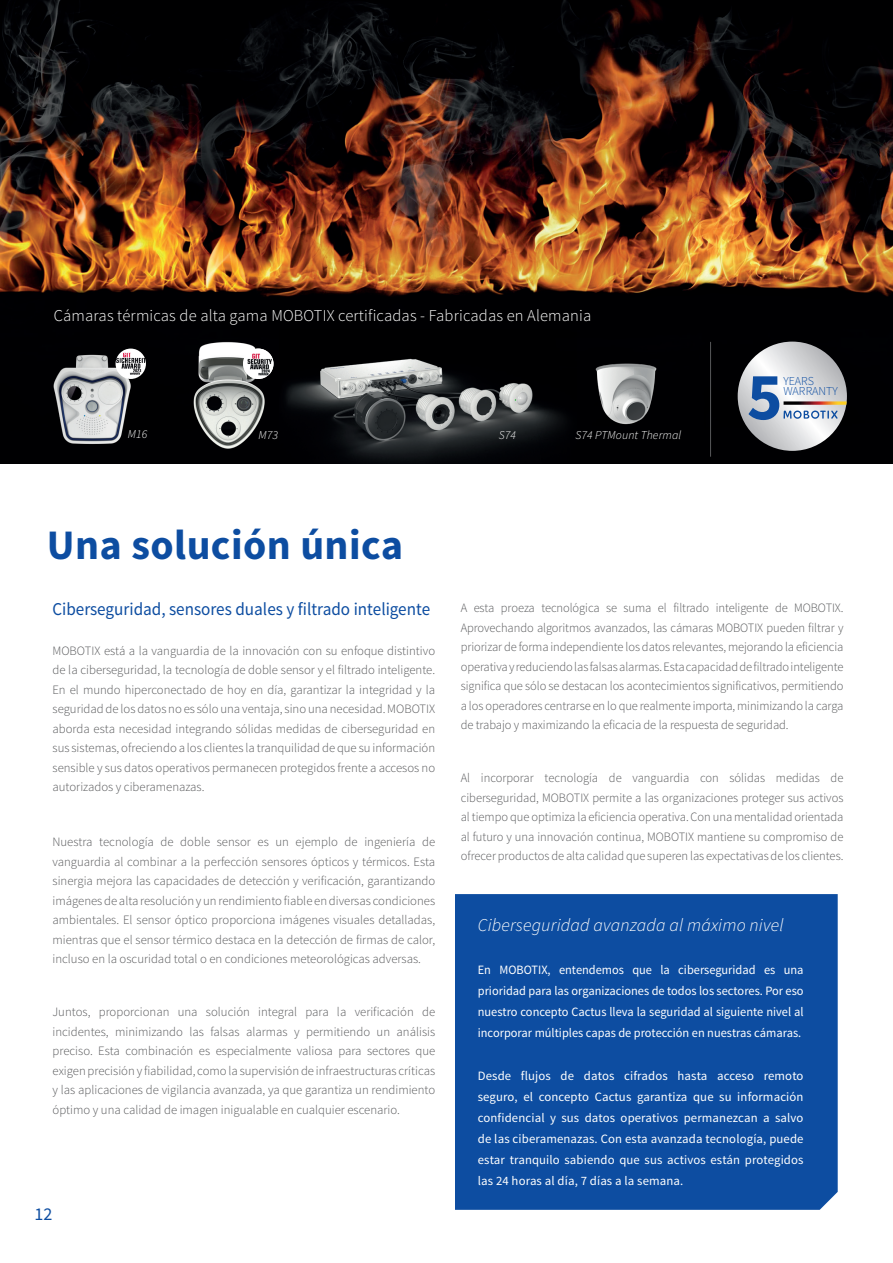
<style>
.page{position:relative;width:893px;height:1263px;background:#fff}
.page>*{position:absolute;margin:0;border:0;box-sizing:border-box;transform-origin:0 0}
.t1{font:700 67.5px "Source Sans Pro";color:#0d4da1}
.t2{font:700 42px "Source Sans Pro";letter-spacing:.01em;color:#0d4da1}
.t3{font:18px "Source Sans Pro";color:#0d4da1;scale:.95 1}
.t4{font:italic 300 18px "Source Sans Pro";letter-spacing:.01em;color:#fff}
.t5{font:18px "Source Sans Pro";color:#0d4da1}
.t6{font:300 16.5px "Source Sans Pro";letter-spacing:.01em;color:#fff}
.t7{font:300 12.75px/19.5px "Source Sans Pro";color:#57585a;text-align:justify}
.t8{font:12.75px/21px "Source Sans Pro";color:#fff;text-align:justify}
.t9{font:300 12.15px/10.8px "Source Sans Pro";color:#0d4da1}
.t10{font:italic 300 12px "Source Sans Pro";letter-spacing:.01em;color:#fff}
</style>
<div class="page">
<img style="left:0;top:0;width:893px;height:463px">
<img style="left:279px;top:329px;width:297px;height:134px">
<img style="left:53px;top:352px;width:79px;height:95px">
<img style="left:189px;top:335px;width:80px;height:122px">
<svg style="left:738px;top:342px;width:109px;height:109px"></svg>
<svg style="left:783px;top:410px;width:54px;height:9px"></svg>
<img style="left:784px;top:401px;width:63px;height:4px">
<hr style="left:710px;top:342px;width:1px;height:115px;background:#57585a">
<img style="left:555px;top:361px;width:128px;height:71px">
<svg style="left:116px;top:349px;width:30px;height:30px"></svg>
<img style="left:116px;top:353px;width:29px;height:22px">
<img style="left:243px;top:349px;width:31px;height:30px;border-radius:15px">
<div style="left:455px;top:894px;width:383px;height:316px;background:#0d4da1"></div>
<p class="t6" style="left:54px;top:306px;width:539px">Cámaras térmicas de alta gama MOBOTIX certificadas - Fabricadas en Alemania</p>
<p class="t10" style="left:128px;top:426px;width:21px">M16</p>
<p class="t10" style="left:259px;top:427px;width:21px">M73</p>
<p class="t10" style="left:499px;top:427px;width:19px">S74</p>
<p class="t10" style="left:575px;top:427px;width:107px">S74 PTMount Thermal</p>
<h2 class="t2" style="left:47px;top:518px;width:358px">Una solución única</h2>
<h1 class="t1" style="left:747px;top:353px;width:37px">5</h1>
<p class="t9" style="left:783px;top:375px;width:56px">YEARS<br>WARRANTY</p>
<h3 class="t3" style="left:53px;top:598px;width:399px">Ciberseguridad, sensores duales y filtrado inteligente</h3>
<p class="t7" style="left:53px;top:641px;width:384px">MOBOTIX está a la vanguardia de la innovación con su enfoque distintivo de la ciberseguridad, la tecnología de doble sensor y el filtrado inteligente.<br>En el mundo hiperconectado de hoy en día, garantizar la integridad y la seguridad de los datos no es sólo una ventaja, sino una necesidad. MOBOTIX aborda esta necesidad integrando sólidas medidas de ciberseguridad en sus sistemas, ofreciendo a los clientes la tranquilidad de que su información sensible y sus datos operativos permanecen protegidos frente a accesos no autorizados y ciberamenazas.</p>
<p class="t7" style="left:53px;top:832px;width:384px">Nuestra tecnología de doble sensor es un ejemplo de ingeniería de vanguardia al combinar a la perfección sensores ópticos y térmicos. Esta sinergia mejora las capacidades de detección y verificación, garantizando imágenes de alta resolución y un rendimiento fiable en diversas condiciones ambientales. El sensor óptico proporciona imágenes visuales detalladas, mientras que el sensor térmico destaca en la detección de firmas de calor, incluso en la oscuridad total o en condiciones meteorológicas adversas.</p>
<p class="t7" style="left:53px;top:1002px;width:384px">Juntos, proporcionan una solución integral para la verificación de incidentes, minimizando las falsas alarmas y permitiendo un análisis preciso. Esta combinación es especialmente valiosa para sectores que exigen precisión y fiabilidad, como la supervisión de infraestructuras críticas y las aplicaciones de vigilancia avanzada, ya que garantiza un rendimiento óptimo y una calidad de imagen inigualable en cualquier escenario.</p>
<h3 class="t5" style="left:35px;top:1202px;width:19px">12</h3>
<p class="t7" style="left:461px;top:598px;width:384px">A esta proeza tecnológica se suma el filtrado inteligente de MOBOTIX.<br>Aprovechando algoritmos avanzados, las cámaras MOBOTIX pueden filtrar y priorizar de forma independiente los datos relevantes, mejorando la eficiencia operativa y reduciendo las falsas alarmas. Esta capacidad de filtrado inteligente significa que sólo se destacan los acontecimientos significativos, permitiendo a los operadores centrarse en lo que realmente importa, minimizando la carga de trabajo y maximizando la eficacia de la respuesta de seguridad.</p>
<p class="t7" style="left:461px;top:768px;width:384px">Al incorporar tecnología de vanguardia con sólidas medidas de ciberseguridad, MOBOTIX permite a las organizaciones proteger sus activos al tiempo que optimiza la eficiencia operativa. Con una mentalidad orientada al futuro y una innovación continua, MOBOTIX mantiene su compromiso de ofrecer productos de alta calidad que superen las expectativas de los clientes.</p>
<h3 class="t4" style="left:478px;top:914px;width:307px">Ciberseguridad avanzada al máximo nivel</h3>
<p class="t8" style="left:478px;top:959px;width:327px">En MOBOTIX, entendemos que la ciberseguridad es una prioridad para las organizaciones de todos los sectores. Por eso nuestro concepto Cactus lleva la seguridad al siguiente nivel al incorporar múltiples capas de protección en nuestras cámaras.</p>
<p class="t8" style="left:478px;top:1065px;width:327px">Desde flujos de datos cifrados hasta acceso remoto seguro, el concepto Cactus garantiza que su información confidencial y sus datos operativos permanezcan a salvo de las ciberamenazas. Con esta avanzada tecnología, puede estar tranquilo sabiendo que sus activos están protegidos las 24 horas al día, 7 días a la semana.</p>
</div>
